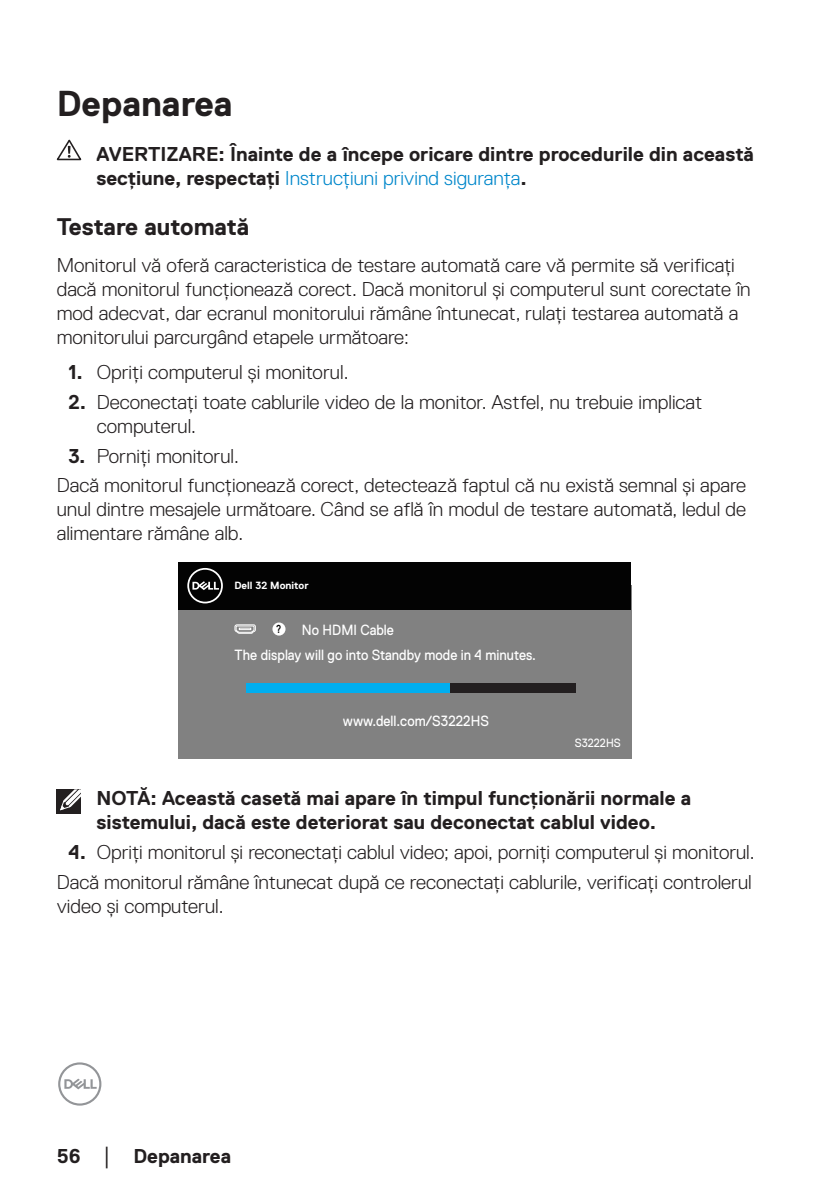
<style>
.page{position:relative;width:840px;height:1191px;background:#fff}
.page>*{position:absolute;margin:0;border:0;box-sizing:border-box;transform-origin:0 0}
.Head1{font:700 36px "Dell Replica";color:#231f20}
.Head2{font:700 24px "Dell Replica";color:#231f20}
.text{font:300 20px/24px "Dell Replica";color:#231f20}
.text-2{font:700 20px/24px "Dell Replica";color:#231f20}
.t1{font:14.8px/25.4px "Dell Replica";color:#fff;scale:.92 1}
.t2{font:12px "Dell Replica";color:#fff;scale:.92 1}
.t3{font:700 11.2px "Arial";color:#030303;scale:.73 1}
.t4{font:700 10.4px "Dell Replica";color:#fff}
.s1{font-weight:300;color:#0087cb}
.s2{font-weight:700}
.s3{font-family:"Times New Roman";font-weight:400;font-size:18px}
</style>
<div class="page">
<svg style="left:58px;top:1062px;width:43px;height:43px"></svg>
<svg style="left:57px;top:140px;width:25px;height:21px"></svg>
<div style="left:178px;top:585px;width:452px;height:174px;background:#818181"></div>
<div style="left:178px;top:562px;width:452px;height:48px;background:#030303"></div>
<svg style="left:187px;top:568px;width:36px;height:35px"></svg>
<div style="left:272px;top:622px;width:13px;height:13px;background:#fff;border-radius:50%"></div>
<svg style="left:234px;top:624px;width:22px;height:10px"></svg>
<div style="left:246px;top:683px;width:329px;height:10px;background:#231f20"></div>
<div style="left:246px;top:683px;width:203px;height:10px;background:#00aeef"></div>
<div style="left:57px;top:789px;width:24px;height:25px;background:#231f20"></div>
<svg style="left:60px;top:789px;width:21px;height:22px"></svg>
<p class="Head1" style="left:57px;top:83px;width:177px">Depanarea</p>
<p class="text-2" style="left:96px;top:142px;width:658px">AVERTIZARE: Înainte de a începe oricare dintre procedurile din această secțiune, respectați <span class="s1">Instrucţiuni privind siguranţa</span>.</p>
<p class="Head2" style="left:57px;top:214px;width:194px">Testare automată</p>
<p class="text" style="left:57px;top:253px;width:695px">Monitorul vă oferă caracteristica de testare automată care vă permite să verificaţi dacă monitorul funcţionează corect. Dacă monitorul şi computerul sunt corectate în mod adecvat, dar ecranul monitorului rămâne întunecat, rulaţi testarea automată a monitorului parcurgând etapele următoare:</p>
<p class="text" style="left:68px;top:360px;width:281px"><span class="s2">1.</span> Opriţi computerul şi monitorul.</p>
<p class="text" style="left:97px;top:390px;width:606px;text-indent:-28px"><span class="s2">2.</span> Deconectaţi toate cablurile video de la monitor. Astfel, nu trebuie implicat computerul.</p>
<p class="text" style="left:68px;top:444px;width:172px"><span class="s2">3.</span> Porniţi monitorul.</p>
<p class="text" style="left:57px;top:473px;width:690px;text-align:justify">Dacă monitorul funcţionează corect, detectează faptul că nu există semnal şi apare unul dintre mesajele următoare. Când se află în modul de testare automată, ledul de alimentare rămâne alb.</p>
<p class="t4" style="left:234px;top:579px;width:76px">Dell 32 Monitor</p>
<p class="t1" style="left:234px;top:617px;width:329px;text-indent:67px">No HDMI Cable<br>The display will go into Standby mode in 4 minutes.</p>
<p class="t3" style="left:276px;top:621px;width:8px">?</p>
<p class="t1" style="left:342px;top:708px;width:160px">www.dell.com/S3222HS</p>
<p class="t2" style="left:574px;top:736px;width:51px">S3222HS</p>
<p class="text-2" style="left:96px;top:786px;width:595px">NOTĂ: Această casetă mai apare în timpul funcţionării normale a sistemului, dacă este deteriorat sau deconectat cablul video.</p>
<p class="text" style="left:68px;top:840px;width:687px"><span class="s2">4.</span> Opriți monitorul și reconectați cablul video; apoi, porniți computerul și monitorul.</p>
<p class="text" style="left:57px;top:869px;width:696px">Dacă monitorul rămâne întunecat după ce reconectaţi cablurile, verificaţi controlerul video şi computerul.</p>
<p class="text-2" style="left:57px;top:1143px;width:176px">56 <span class="s3">│</span> Depanarea</p>
</div>
